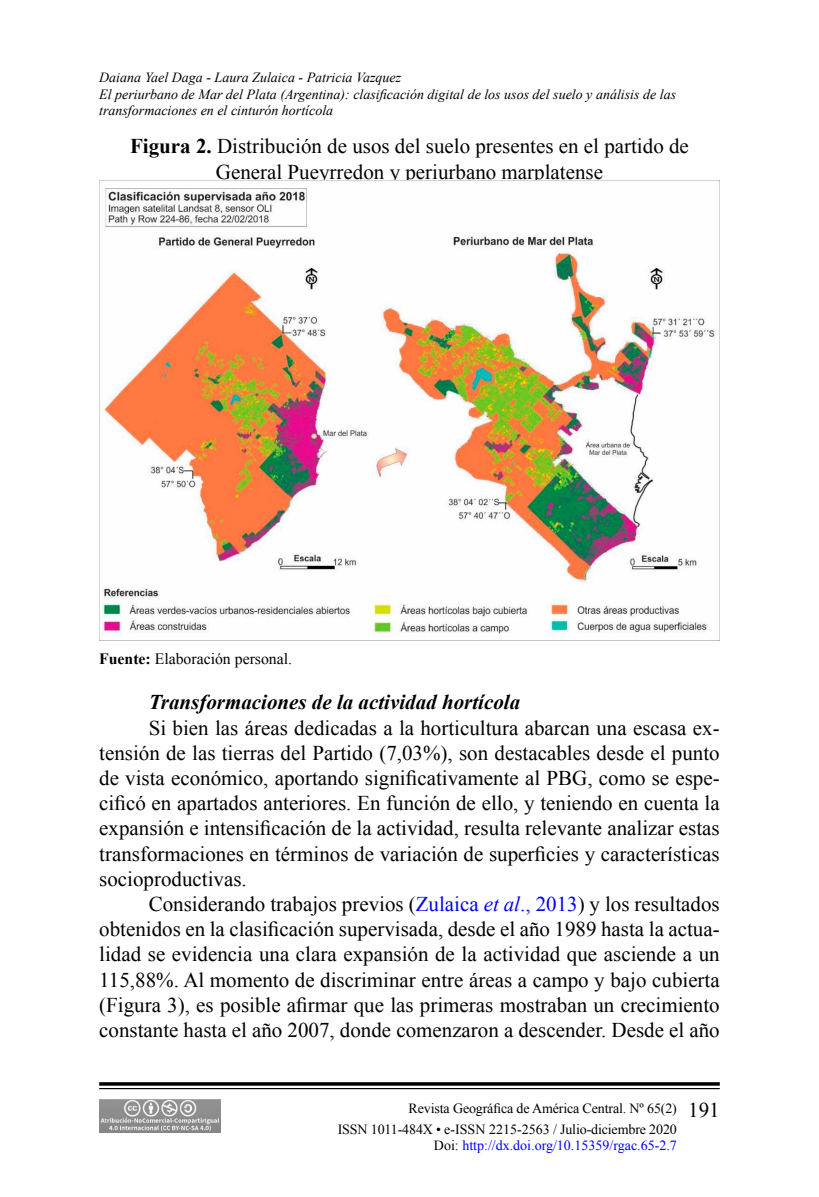
<style>
.page{position:relative;width:819px;height:1197px;background:#fff}
.page>*{position:absolute;margin:0;border:0;box-sizing:border-box;transform-origin:0 0}
.t1{font:21px/25.2px "Times New Roman";color:#000;text-align:justify}
.t2{font:italic 700 21px "Times New Roman";color:#000}
.t3{font:15.75px "Times New Roman";color:#000}
.t4{font:italic 14px/16.8px "Times New Roman";color:#000}
.t5{font:14px/21px "Times New Roman";letter-spacing:-.01em;color:#000}
.t6{font:14px "Times New Roman";color:#00f}
.s1{font-weight:700}
.s2{color:#00f}
.s3{font-style:italic;color:#00f}
.s4{font-size:21px}
.s5{color:#000}
</style>
<div class="page">
<svg style="left:99px;top:1082px;width:621px;height:4px;background:#1f1f1f"></svg>
<hr style="left:99px;top:1088px;width:621px;height:1px;background:#000">
<img style="left:99px;top:1099px;width:121px;height:34px">
<img style="left:99px;top:181px;width:621px;height:459px">
<p class="t4" style="left:99px;top:68px;width:578px">Daiana Yael Daga - Laura Zulaica - Patricia Vazquez<br>El periurbano de Mar del Plata (Argentina): clasificación digital de los usos del suelo y análisis de las transformaciones en el cinturón hortícola</p>
<p class="t1" style="left:130px;top:134px;width:560px;text-align:center"><span class="s1">Figura 2.</span> Distribución de usos del suelo presentes en el partido de<br>General Pueyrredon y periurbano marplatense</p>
<p class="t3" style="left:99px;top:648px;width:194px"><span class="s1">Fuente:</span> Elaboración personal.</p>
<p class="t2" style="left:149px;top:688px;width:373px">Transformaciones de la actividad hortícola</p>
<p class="t1" style="left:99px;top:715px;width:622px;text-indent:50px">Si bien las áreas dedicadas a la horticultura abarcan una escasa ex&shy;tensión de las tierras del Partido (7,03%), son destacables desde el punto de vista económico, aportando significativamente al PBG, como se espe&shy;cificó en apartados anteriores. En función de ello, y teniendo en cuenta la expansión e intensificación de la actividad, resulta relevante analizar estas transformaciones en términos de variación de superficies y características socioproductivas.</p>
<p class="t1" style="left:99px;top:891px;width:622px;text-indent:50px">Considerando trabajos previos (<span class="s2">Zulaica</span> <span class="s3">et al</span><span class="s2">., 2013</span>) y los resultados obtenidos en la clasificación supervisada, desde el año 1989 hasta la actua&shy;lidad se evidencia una clara expansión de la actividad que asciende a un 115,88%. Al momento de discriminar entre áreas a campo y bajo cubierta (Figura 3), es posible afirmar que las primeras mostraban un crecimiento constante hasta el año 2007, donde comenzaron a descender. Desde el año</p>
<p class="t5" style="left:338px;top:1097px;width:384px;text-indent:71px">Revista Geográfica de América Central. Nº 65(2) <span class="s4">191<br></span>ISSN 1011-484X • e-ISSN 2215-2563 / Julio-diciembre 2020</p>
<p class="t6" style="left:434px;top:1136px;width:244px"><span class="s5">Doi:</span> http://dx.doi.org/10.15359/rgac.65-2.7</p>
</div>
